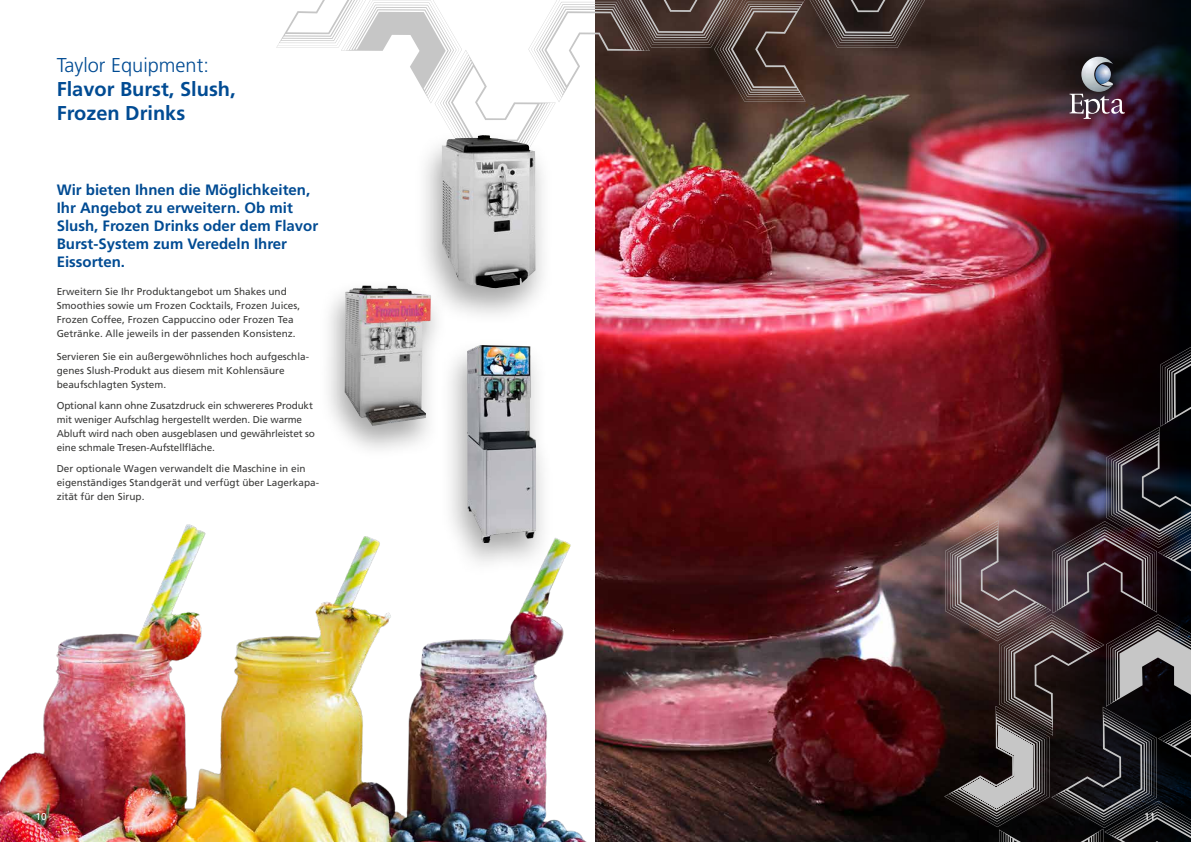
<style>
.page{position:relative;width:1191px;height:842px;background:#fff}
.page>*{position:absolute;margin:0;border:0;box-sizing:border-box;transform-origin:0 0}
.t1{font:700 20px/24px "Frutiger LT Std";color:#004b93}
.t2{font:300 20px "Frutiger LT Std";color:#004b93}
.t3{font:700 15px/18px "Frutiger LT Std";color:#004b93}
.t4{font:10px/14px "Frutiger LT Std";color:#3c3c3b}
.t5{font:10px "Frutiger LT Std";color:#fff}
</style>
<div class="page">
<img style="left:595px;top:0;width:596px;height:842px">
<img style="left:1081px;top:57px;width:32px;height:35px">
<img style="left:1095px;top:74px;width:15px;height:10px">
<svg style="left:1100px;top:81px;width:20px;height:7px"></svg>
<svg style="left:1069px;top:94px;width:55px;height:25px"></svg>
<div style="left:318px;top:278px;width:130px;height:182px;background:#000;opacity:.35"></div>
<img style="left:344px;top:285px;width:21px;height:127px">
<svg style="left:944px;top:347px;width:247px;height:495px;background:#3d2a2d"></svg>
<svg style="left:276px;top:0;width:649px;height:156px"></svg>
<img style="left:0;top:524px;width:587px;height:318px">
<div style="left:439px;top:338px;width:114px;height:240px;background:#000;opacity:.35"></div>
<img style="left:467px;top:346px;width:68px;height:196px">
<div style="left:414px;top:128px;width:140px;height:197px;background:#000;opacity:.35"></div>
<img style="left:447px;top:135px;width:37px;height:5px">
<h1 class="t2" style="left:57px;top:53px;width:154px">Taylor Equipment:</h1>
<h1 class="t1" style="left:57px;top:77px;width:180px">Flavor Burst, Slush,<br>Frozen Drinks</h1>
<h2 class="t3" style="left:57px;top:181px;width:263px">Wir bieten Ihnen die Möglichkeiten,<br>Ihr Angebot zu erweitern. Ob mit<br>Slush, Frozen Drinks oder dem Flavor<br>Burst-System zum Veredeln Ihrer<br>Eissorten.</h2>
<p class="t4" style="left:57px;top:285px;width:245px">Erweitern Sie Ihr Produktangebot um Shakes und Smoothies sowie um Frozen Cocktails, Frozen Juices, Frozen Coffee, Frozen Cappuccino oder Frozen Tea Getränke. Alle jeweils in der passenden Konsistenz.</p>
<p class="t4" style="left:57px;top:350px;width:254px">Servieren Sie ein außergewöhnliches hoch aufgeschla&shy;genes Slush-Produkt aus diesem mit Kohlensäure beaufschlagten System.</p>
<p class="t4" style="left:57px;top:399px;width:260px">Optional kann ohne Zusatzdruck ein schwereres Produkt mit weniger Aufschlag hergestellt werden. Die warme Abluft wird nach oben ausgeblasen und gewährleistet so eine schmale Tresen-Aufstellfläche.</p>
<p class="t4" style="left:57px;top:462px;width:264px">Der optionale Wagen verwandelt die Maschine in ein eigenständiges Standgerät und verfügt über Lagerkapa&shy;zität für den Sirup.</p>
<p class="t5" style="left:36px;top:810px;width:13px">10</p>
<p class="t5" style="left:1144px;top:810px;width:13px">11</p>
</div>
